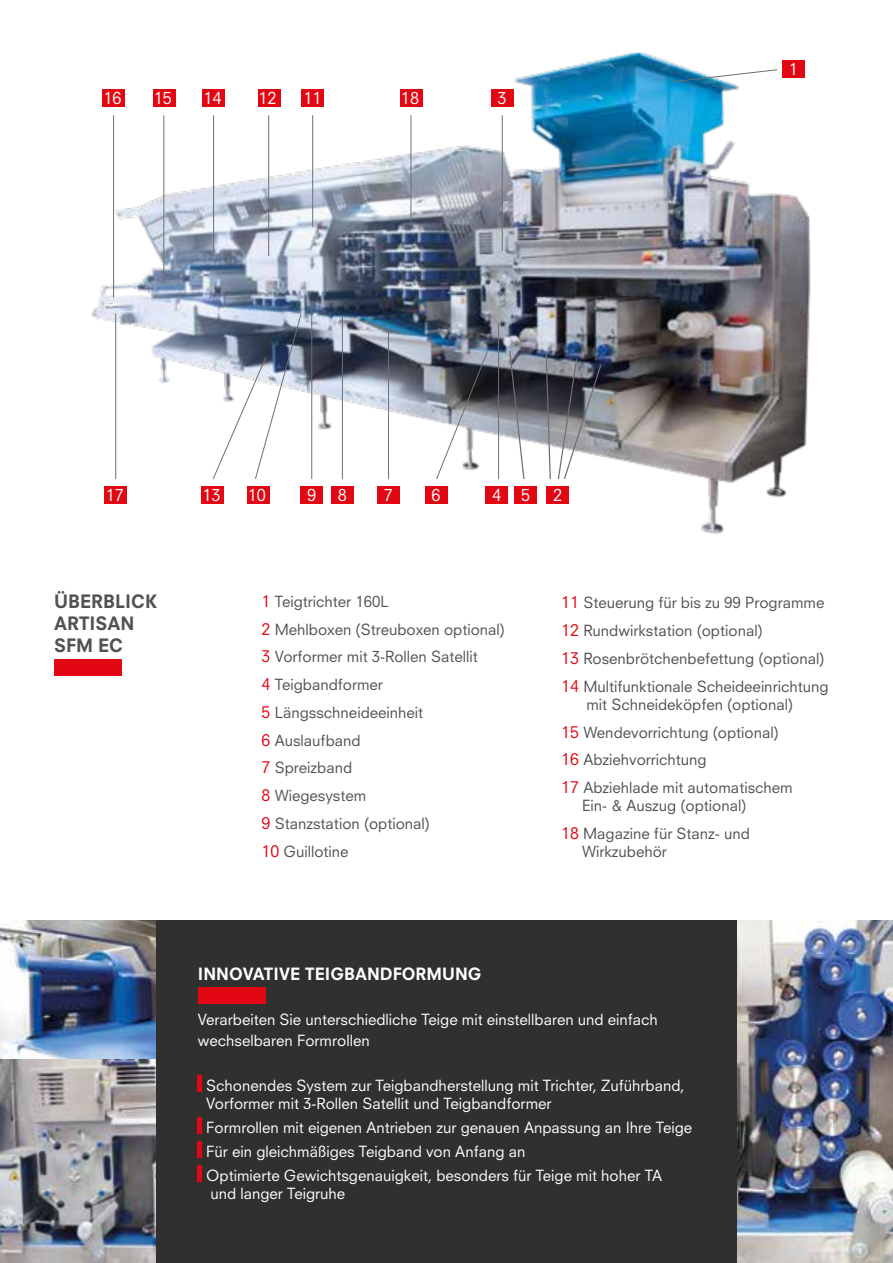
<style>
.page{position:relative;width:893px;height:1263px;background:#fff}
.page>*{position:absolute;margin:0;border:0;box-sizing:border-box;transform-origin:0 0}
.t1{font:800 18px/21.6px "Neuzeit S";color:#515150}
.t2{font:800 16.5px "Neuzeit S";color:#fff}
.t3{font:16.35px "Neuzeit S";color:#fff}
.t4{font:15px/27.8px "Neuzeit S";color:#515150}
.t5{font:15px/24px "Neuzeit S";color:#fff}
.s1{font-size:15.9px;color:#e30613}
</style>
<div class="page">
<div style="left:0;top:920px;width:893px;height:343px;background:#31302f"></div>
<img style="left:0;top:1059px;width:156px;height:204px">
<img style="left:737px;top:920px;width:156px;height:343px">
<img style="left:91px;top:52px;width:720px;height:482px">
<svg style="left:671px;top:69px;width:107px;height:14px"></svg>
<svg style="left:545px;top:352px;width:6px;height:128px"></svg>
<svg style="left:557px;top:358px;width:45px;height:122px"></svg>
<hr style="left:312px;top:115px;width:1px;height:112px;background:#706f6f">
<hr style="left:502px;top:115px;width:1px;height:136px;background:#706f6f">
<svg style="left:436px;top:350px;width:52px;height:130px"></svg>
<hr style="left:498px;top:323px;width:1px;height:156px;background:#706f6f">
<svg style="left:508px;top:350px;width:17px;height:130px"></svg>
<hr style="left:388px;top:331px;width:1px;height:148px;background:#706f6f">
<hr style="left:342px;top:317px;width:1px;height:162px;background:#706f6f">
<hr style="left:311px;top:309px;width:1px;height:170px;background:#706f6f">
<hr style="left:268px;top:115px;width:1px;height:141px;background:#706f6f">
<svg style="left:212px;top:313px;width:90px;height:167px"></svg>
<hr style="left:213px;top:115px;width:1px;height:140px;background:#706f6f">
<hr style="left:163px;top:115px;width:1px;height:168px;background:#706f6f">
<hr style="left:115px;top:314px;width:1px;height:165px;background:#706f6f">
<hr style="left:113px;top:115px;width:1px;height:183px;background:#706f6f">
<hr style="left:411px;top:115px;width:1px;height:112px;background:#706f6f">
<div style="left:400px;top:89px;width:22px;height:18px;background:#e30613"></div>
<div style="left:103px;top:89px;width:22px;height:18px;background:#e30613"></div>
<div style="left:491px;top:89px;width:22px;height:18px;background:#e30613"></div>
<div style="left:153px;top:89px;width:22px;height:18px;background:#e30613"></div>
<div style="left:203px;top:89px;width:22px;height:18px;background:#e30613"></div>
<div style="left:302px;top:89px;width:22px;height:18px;background:#e30613"></div>
<div style="left:258px;top:89px;width:22px;height:18px;background:#e30613"></div>
<div style="left:782px;top:60px;width:23px;height:18px;background:#e30613"></div>
<div style="left:547px;top:486px;width:22px;height:18px;background:#e30613"></div>
<div style="left:515px;top:486px;width:22px;height:18px;background:#e30613"></div>
<div style="left:486px;top:486px;width:22px;height:18px;background:#e30613"></div>
<div style="left:247px;top:486px;width:22px;height:18px;background:#e30613"></div>
<div style="left:201px;top:486px;width:23px;height:18px;background:#e30613"></div>
<div style="left:105px;top:486px;width:22px;height:18px;background:#e30613"></div>
<div style="left:54px;top:659px;width:68px;height:16px;background:#e30613"></div>
<div style="left:198px;top:987px;width:67px;height:16px;background:#e30613"></div>
<hr style="left:198px;top:1075px;width:4px;height:16px;background:#e30613">
<hr style="left:198px;top:1117px;width:4px;height:16px;background:#e30613">
<hr style="left:198px;top:1141px;width:4px;height:16px;background:#e30613">
<hr style="left:198px;top:1165px;width:4px;height:16px;background:#e30613">
<img style="left:0;top:920px;width:156px;height:139px">
<p class="t3" style="left:104px;top:88px;width:20px">16</p>
<p class="t3" style="left:154px;top:88px;width:20px">15</p>
<p class="t3" style="left:204px;top:88px;width:20px">14</p>
<p class="t3" style="left:258px;top:88px;width:20px">12</p>
<p class="t3" style="left:303px;top:88px;width:20px">11</p>
<p class="t3" style="left:401px;top:88px;width:20px">18</p>
<p class="t3" style="left:498px;top:88px;width:11px">3</p>
<p class="t3" style="left:106px;top:485px;width:20px">17</p>
<p class="t3" style="left:202px;top:485px;width:20px">13</p>
<p class="t3" style="left:248px;top:485px;width:20px">10</p>
<p class="t3" style="left:492px;top:485px;width:40px">4 5</p>
<p class="t3" style="left:553px;top:485px;width:11px">2</p>
<p class="t3" style="left:307px;top:485px;width:11px">9</p>
<p class="t3" style="left:338px;top:485px;width:11px">8</p>
<p class="t3" style="left:384px;top:485px;width:11px">7</p>
<p class="t3" style="left:431px;top:485px;width:11px">6</p>
<p class="t3" style="left:789px;top:59px;width:11px">1</p>
<p class="t1" style="left:54px;top:591px;width:105px">ÜBERBLICK<br>ARTISAN<br>SFM EC</p>
<p class="t4" style="left:262px;top:587px;width:245px"><span class="s1">1</span> Teigtrichter 160L<br><span class="s1">2</span> Mehlboxen (Streuboxen optional)<br><span class="s1">3</span> Vorformer mit 3-Rollen Satellit<br><span class="s1">4</span> Teigbandformer<br><span class="s1">5</span> Längsschneideeinheit<br><span class="s1">6</span> Auslaufband<br><span class="s1">7</span> Spreizband<br><span class="s1">8</span> Wiegesystem<br><span class="s1">9</span> Stanzstation (optional)<br><span class="s1">10</span> Guillotine</p>
<p class="t4" style="left:561px;top:589px;width:269px"><span class="s1">11</span> Steuerung für bis zu 99 Programme <span class="s1">12</span> Rundwirkstation (optional)<br><span class="s1">13</span> Rosenbrötchenbefettung (optional)<br><span class="s1">14</span> Multifunktionale Scheideeinrichtung</p>
<p class="t4" style="left:561px;top:690px;width:233px;text-indent:25px">mit Schneideköpfen (optional)<br><span class="s1">15</span> Wendevorrichtung (optional)<br><span class="s1">16</span> Abziehvorrichtung<br><span class="s1">17</span> Abziehlade mit automatischem</p>
<p class="t4" style="left:561px;top:792px;width:190px;text-align:right">Ein- &amp; Auszug (optional)<br><span class="s1">18</span> Magazine für Stanz- und</p>
<p class="t4" style="left:582px;top:837px;width:86px">Wirkzubehör</p>
<p class="t2" style="left:198px;top:963px;width:285px">INNOVATIVE TEIGBANDFORMUNG</p>
<p class="t5" style="left:198px;top:1008px;width:462px;line-height:21px">Verarbeiten Sie unterschiedliche Teige mit einstellbaren und einfach wechselbaren Formrollen</p>
<p class="t5" style="left:206px;top:1076px;width:480px;line-height:18px">Schonendes System zur Teigbandherstellung mit Trichter, Zuführband,<br>Vorformer mit 3-Rollen Satellit und Teigbandformer</p>
<p class="t5" style="left:206px;top:1115px;width:487px">Formrollen mit eigenen Antrieben zur genauen Anpassung an Ihre Teige<br>Für ein gleichmäßiges Teigband von Anfang an<br>Optimierte Gewichtsgenauigkeit, besonders für Teige mit hoher TA</p>
<p class="t5" style="left:210px;top:1181px;width:136px">und langer Teigruhe</p>
</div>
